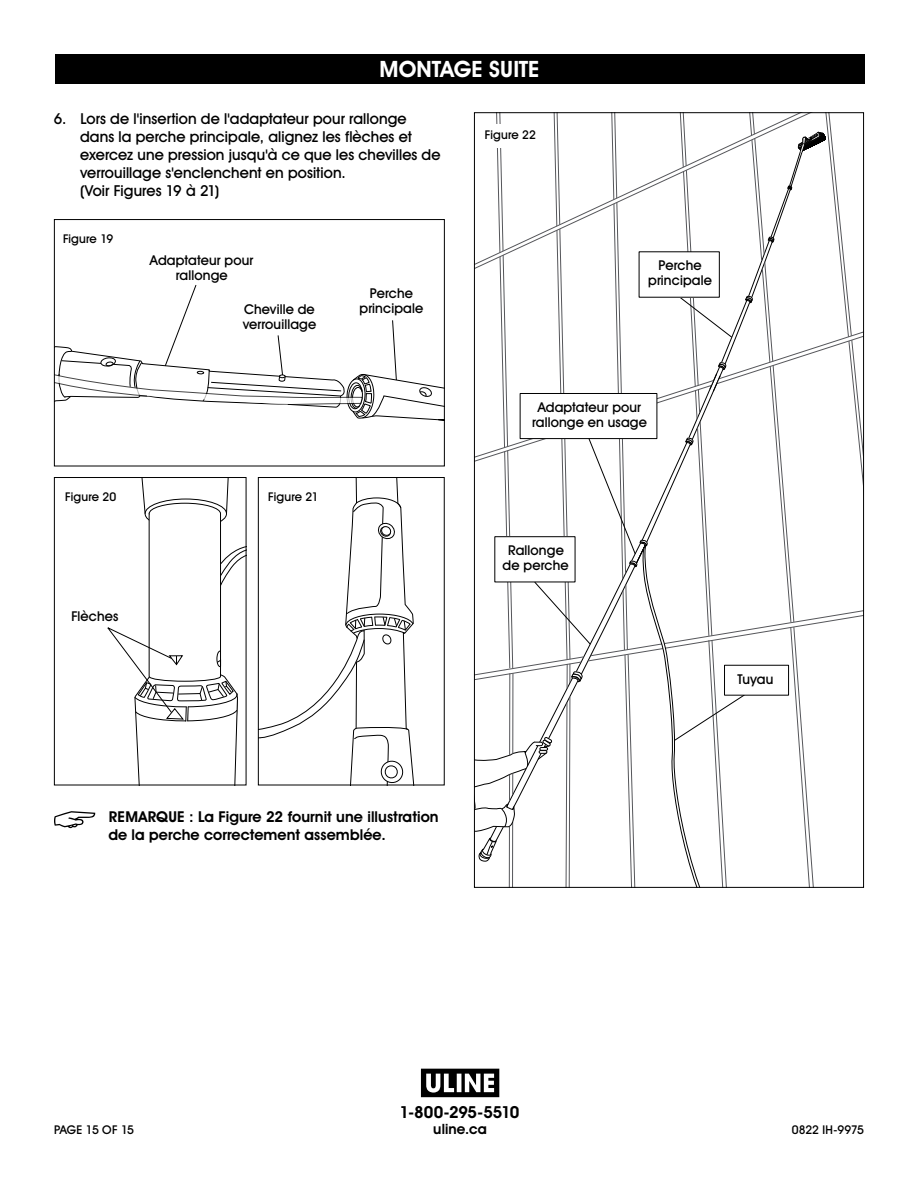
<style>
.page{position:relative;width:918px;height:1188px;background:#fff}
.page>*{position:absolute;margin:0;border:0;box-sizing:border-box;transform-origin:0 0}
.t1{font:700 22.5px "Uline Two Knine";color:#fff}
.t2{font:700 16.5px "Uline Two Knine";letter-spacing:-.015em;color:#000}
.t3{font:15px/18px "Uline Two Knine";letter-spacing:.005em;color:#000}
.t4{font:700 15px/18px "Uline Two Knine";letter-spacing:.005em;color:#000}
.t5{font:700 14.25px "Uline Two Knine";letter-spacing:.01em;color:#000}
.t6{font:13.5px/15px "Uline Two Knine";letter-spacing:.01em;color:#000;text-align:center}
.t7{font:12px "Uline Two Knine";color:#000}
.t8{font:12px "Uline Two Knine";letter-spacing:-.02em;color:#000}
.s1{font-weight:700}
</style>
<div class="page">
<div style="left:54px;top:219px;width:391px;height:247px;border:1px solid #000"></div>
<svg style="left:54px;top:284px;width:390px;height:137px"></svg>
<svg style="left:54px;top:811px;width:41px;height:17px"></svg>
<svg style="left:260px;top:479px;width:154px;height:304px"></svg>
<div style="left:258px;top:477px;width:187px;height:308px;border:1px solid #000"></div>
<svg style="left:105px;top:478px;width:141px;height:307px"></svg>
<div style="left:55px;top:54px;width:810px;height:30px;background:#000"></div>
<svg style="left:421px;top:1069px;width:78px;height:28px"></svg>
<svg style="left:474px;top:113px;width:390px;height:774px"></svg>
<div style="left:639px;top:252px;width:80px;height:45px;background:#fff"></div>
<div style="left:725px;top:665px;width:64px;height:30px;background:#fff"></div>
<div style="left:724px;top:665px;width:65px;height:31px;border:1px solid #000"></div>
<h1 class="t1" style="left:380px;top:56px;width:161px">MONTAGE SUITE</h1>
<p class="t3" style="left:80px;top:109px;width:362px;text-indent:-26px">6. Lors de l<span class="s1">'</span>insertion de l<span class="s1">'</span>adaptateur pour rallonge dans la perche principale, alignez les flèches et exercez une pression jusqu<span class="s1">'</span>à ce que les chevilles de verrouillage s<span class="s1">'</span>enclenchent en position.<br>(Voir Figures 19 à 21)</p>
<p class="t7" style="left:63px;top:232px;width:52px">Figure 19</p>
<p class="t6" style="left:150px;top:252px;width:105px">Adaptateur pour rallonge</p>
<p class="t6" style="left:243px;top:302px;width:75px;text-align:left">Cheville de verrouillage</p>
<p class="t6" style="left:360px;top:285px;width:65px">Perche principale</p>
<p class="t7" style="left:485px;top:127px;width:52px">Figure 22</p>
<p class="t6" style="left:648px;top:258px;width:65px">Perche principale</p>
<p class="t7" style="left:65px;top:489px;width:53px">Figure 20</p>
<p class="t7" style="left:268px;top:489px;width:52px">Figure 21</p>
<p class="t6" style="left:71px;top:609px;width:49px">Flèches</p>
<p class="t6" style="left:532px;top:400px;width:116px">Adaptateur pour rallonge en usage</p>
<p class="t6" style="left:503px;top:543px;width:68px">Rallonge de perche</p>
<p class="t4" style="left:108px;top:807px;width:332px">REMARQUE : La Figure 22 fournit une illustration de la perche correctement assemblée.</p>
<p class="t6" style="left:738px;top:672px;width:37px">Tuyau</p>
<p class="t2" style="left:400px;top:1102px;width:121px">1-800-295-5510</p>
<p class="t5" style="left:433px;top:1120px;width:55px">uline.ca</p>
<p class="t8" style="left:54px;top:1122px;width:82px">PAGE 15 OF 15</p>
<p class="t7" style="left:792px;top:1122px;width:74px">0822 IH-9975</p>
</div>
